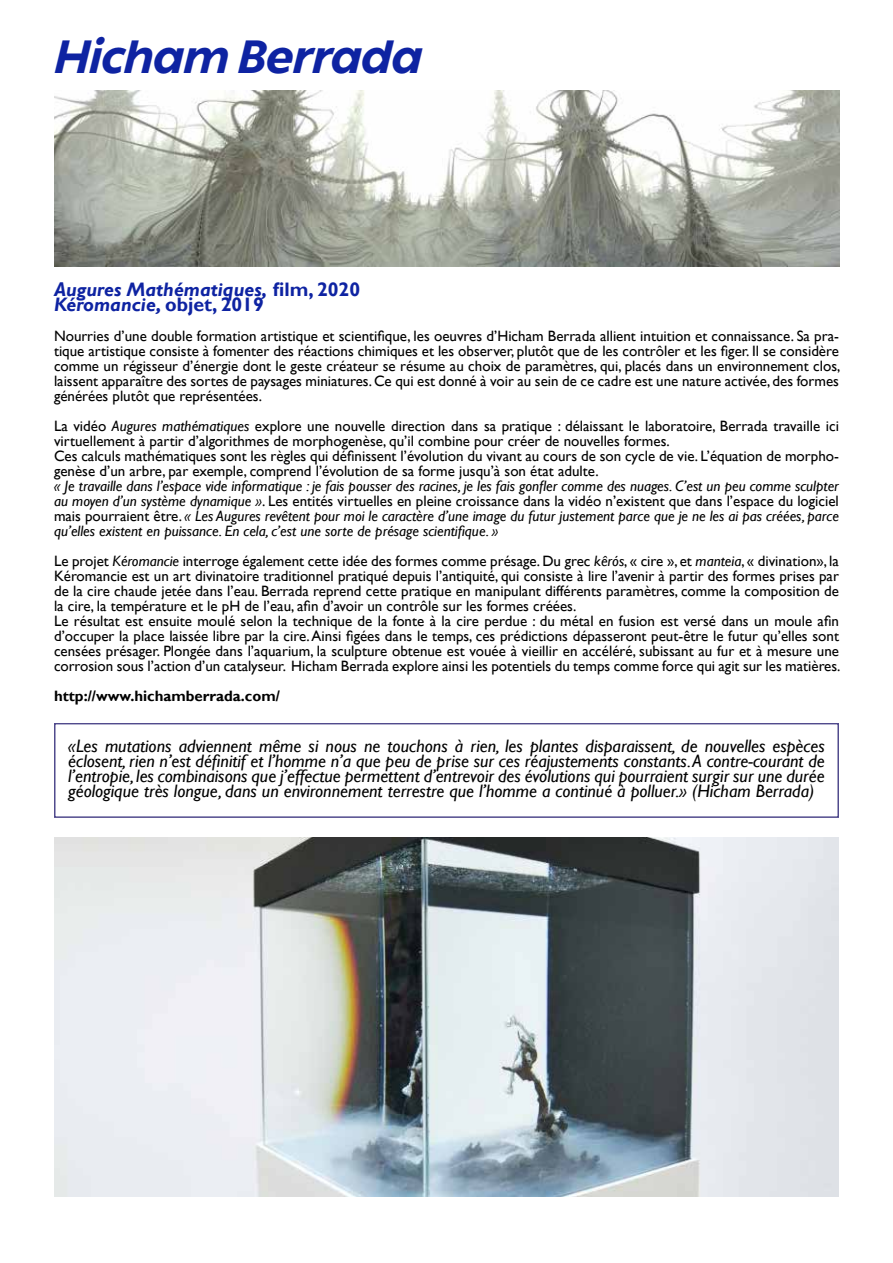
<style>
.page{position:relative;width:893px;height:1263px;background:#fff}
.page>*{position:absolute;margin:0;border:0;box-sizing:border-box;transform-origin:0 0}
.t1{font:italic 800 46.35px "Ping LCG";color:#0e23a2}
.t2{font:italic 700 19.5px/15px "Gill Sans";color:#0e23a2}
.t3{font:italic 18px/15px "Gill Sans";color:#000;text-align:justify}
.t4{font:15px/15px "Gill Sans";color:#000}
.t5{font:italic 15px/15px "Gill Sans";color:#000;text-align:justify}
.t6{font:700 15px "Gill Sans";color:#000}
.s1{font-style:normal}
.s2{font-style:italic}
</style>
<div class="page">
<div style="left:54px;top:723px;width:785px;height:95px;border:2px solid #514b8d"></div>
<img style="left:55px;top:91px;width:785px;height:175px">
<img style="left:54px;top:838px;width:785px;height:358px">
<h1 class="t1" style="left:55px;top:20px;width:369px">Hicham Berrada</h1>
<h2 class="t2" style="left:54px;top:282px;width:308px">Augures Mathématiques, <span class="s1">film, 2020<br></span>Kéromancie, <span class="s1">objet, 2019</span></h2>
<p class="t4" style="left:54px;top:328px;width:788px;text-align:justify">Nourries d’une double formation artistique et scientifique, les oeuvres d’Hicham Berrada allient intuition et connaissance. Sa pra&shy;tique artistique consiste à fomenter des réactions chimiques et les observer, plutôt que de les contrôler et les figer. Il se considère comme un régisseur d’énergie dont le geste créateur se résume au choix de paramètres, qui, placés dans un environnement clos, laissent apparaître des sortes de paysages miniatures. Ce qui est donné à voir au sein de ce cadre est une nature activée, des formes générées plutôt que représentées.</p>
<p class="t4" style="left:54px;top:418px;width:786px">La vidéo <span class="s2">Augures mathématiques</span> explore une nouvelle direction dans sa pratique : délaissant le laboratoire, Berrada travaille ici virtuellement à partir d’algorithmes de morphogenèse, qu’il combine pour créer de nouvelles formes.<br>Ces calculs mathématiques sont les règles qui définissent l’évolution du vivant au cours de son cycle de vie. L’équation de morpho&shy;genèse d’un arbre, par exemple, comprend l’évolution de sa forme jusqu’à son état adulte.</p>
<p class="t5" style="left:54px;top:478px;width:786px">« Je travaille dans l’espace vide informatique : je fais pousser des racines, je les fais gonfler comme des nuages. C’est un peu comme sculpter au moyen d’un système dynamique »<span class="s1">. Les entités virtuelles en pleine croissance dans la vidéo n’existent que dans l’espace du logiciel mais pourraient être.</span> « Les Augures revêtent pour moi le caractère d’une image du futur justement parce que je ne les ai pas créées, parce qu’elles existent en puissance. En cela, c’est une sorte de présage scientifique. »</p>
<p class="t4" style="left:54px;top:553px;width:788px">Le projet <span class="s2">Kéromancie</span> interroge également cette idée des formes comme présage. Du grec <span class="s2">kêrós</span>, « cire », et <span class="s2">manteia</span>, « divination», la Kéromancie est un art divinatoire traditionnel pratiqué depuis l’antiquité, qui consiste à lire l’avenir à partir des formes prises par de la cire chaude jetée dans l’eau. Berrada reprend cette pratique en manipulant différents paramètres, comme la composition de la cire, la température et le pH de l’eau, afin d’avoir un contrôle sur les formes créées.<br>Le résultat est ensuite moulé selon la technique de la fonte à la cire perdue : du métal en fusion est versé dans un moule afin d’occuper la place laissée libre par la cire. Ainsi figées dans le temps, ces prédictions dépasseront peut-être le futur qu’elles sont censées présager. Plongée dans l’aquarium, la sculpture obtenue est vouée à vieillir en accéléré, subissant au fur et à mesure une corrosion sous l’action d’un catalyseur. Hicham Berrada explore ainsi les potentiels du temps comme force qui agit sur les matières.</p>
<p class="t6" style="left:54px;top:686px;width:227px">http://www.hichamberrada.com/</p>
<p class="t3" style="left:68px;top:738px;width:758px">«Les mutations adviennent même si nous ne touchons à rien, les plantes disparaissent, de nouvelles espèces éclosent, rien n’est définitif et l’homme n’a que peu de prise sur ces réajustements constants. A contre-courant de l’entropie, les combinaisons que j’effectue permettent d’entrevoir des évolutions qui pourraient surgir sur une durée géologique très longue, dans un environnement terrestre que l’homme a continué à polluer.» (Hicham Berrada)</p>
</div>
